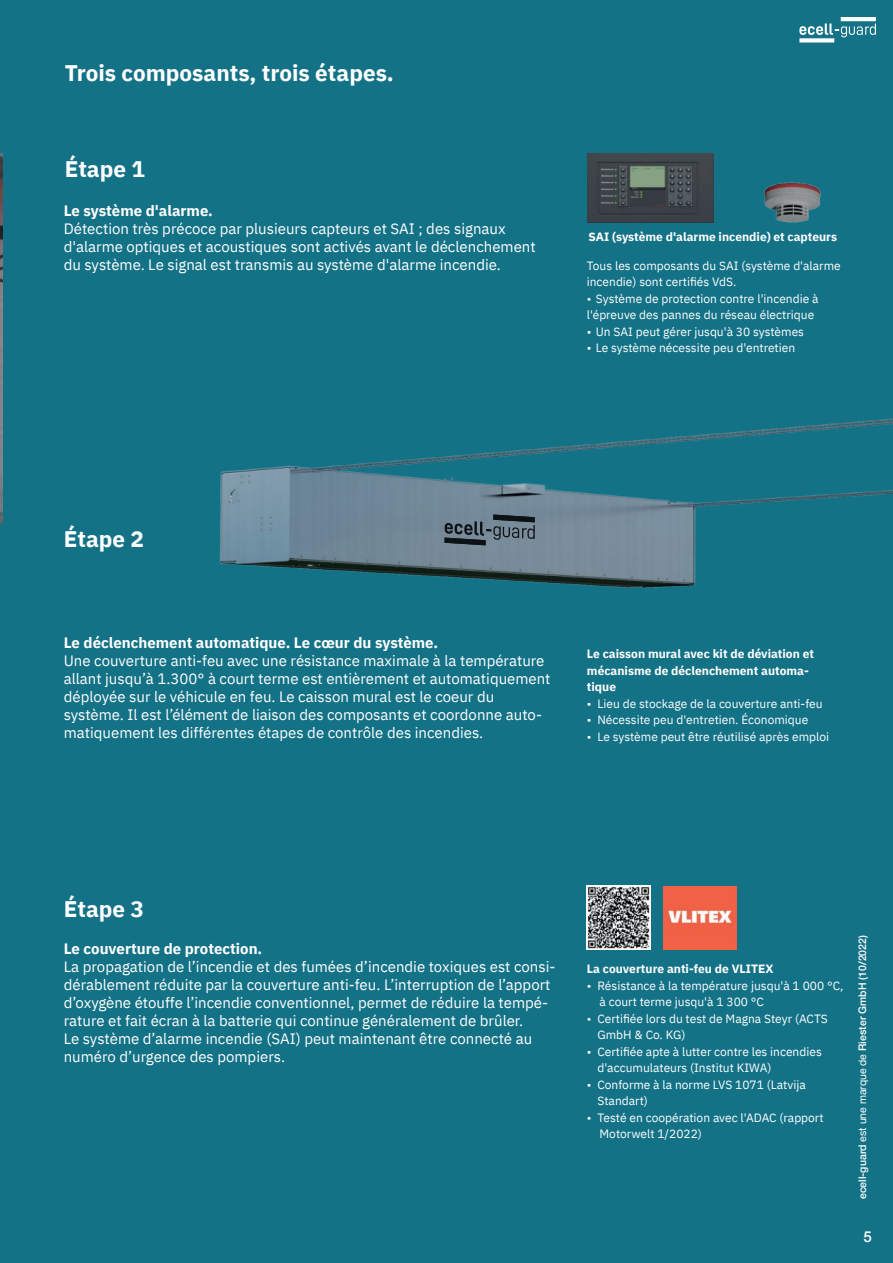
<style>
.page{position:relative;width:893px;height:1263px;background:#147287}
.page>*{position:absolute;margin:0;border:0;box-sizing:border-box;transform-origin:0 0}
.t1{font:700 22.5px "IBM Plex Sans";color:#fff}
.t2{font:15px/18px "IBM Plex Sans";color:#fff}
.t3{font:700 15px "IBM Plex Sans";color:#fff}
.t4{font:500 15px "Helvetica Neue";color:#fff}
.t5{font:12px/16.5px "IBM Plex Sans";color:#fff}
.t6{font:700 12px/16.5px "IBM Plex Sans";color:#fff}
.t7{font:500 10.5px "Helvetica Neue";color:#fff}
.s1{font-weight:400}
</style>
<div class="page">
<img style="left:587px;top:886px;width:64px;height:63px">
<img style="left:663px;top:886px;width:73px;height:63px">
<img style="left:587px;top:153px;width:127px;height:69px">
<img style="left:764px;top:182px;width:57px;height:41px">
<img style="left:219px;top:418px;width:674px;height:170px">
<img style="left:0;top:153px;width:2px;height:370px">
<svg style="left:799px;top:17px;width:77px;height:26px"></svg>
<svg style="left:445px;top:514px;width:90px;height:31px"></svg>
<h1 class="t1" style="left:65px;top:55px;width:331px">Trois composants, trois étapes.</h1>
<h1 class="t1" style="left:65px;top:151px;width:82px">Étape 1</h1>
<p class="t3" style="left:64px;top:199px;width:151px">Le système d'alarme.</p>
<p class="t2" style="left:64px;top:218px;width:473px">Détection très précoce par plusieurs capteurs et SAI ; des signaux d'alarme optiques et acoustiques sont activés avant le déclenchement du système. Le signal est transmis au système d'alarme incendie.</p>
<p class="t6" style="left:588px;top:228px;width:250px">SAI (système d'alarme incendie) et capteurs</p>
<p class="t5" style="left:587px;top:256px;width:255px">Tous les composants du SAI (système d'alarme incendie) sont certifiés VdS.</p>
<p class="t5" style="left:587px;top:289px;width:233px">• Système de protection contre l'incendie à l'épreuve des pannes du réseau électrique</p>
<p class="t5" style="left:587px;top:322px;width:219px">• Un SAI peut gérer jusqu'à 30 systèmes</p>
<p class="t5" style="left:587px;top:339px;width:210px">• Le système nécessite peu d'entretien</p>
<h1 class="t1" style="left:64px;top:521px;width:82px">Étape 2</h1>
<p class="t3" style="left:64px;top:631px;width:376px">Le déclenchement automatique. Le cœur du système.</p>
<p class="t2" style="left:64px;top:650px;width:488px">Une couverture anti-feu avec une résistance maximale à la température allant jusqu’à 1.300° à court terme est entièrement et automatiquement déployée sur le véhicule en feu. Le caisson mural est le coeur du système. Il est l’élément de liaison des composants et coordonne auto&shy;matiquement les différentes étapes de contrôle des incendies.</p>
<p class="t6" style="left:587px;top:645px;width:229px">Le caisson mural avec kit de déviation et mécanisme de déclenchement automa&shy;tique</p>
<p class="t5" style="left:587px;top:694px;width:237px">• Lieu de stockage de la couverture anti-feu</p>
<p class="t5" style="left:587px;top:711px;width:223px">• Nécessite peu d'entretien. Économique</p>
<p class="t5" style="left:587px;top:727px;width:244px">• Le système peut être réutilisé après emploi</p>
<h1 class="t1" style="left:64px;top:891px;width:82px">Étape 3</h1>
<p class="t3" style="left:64px;top:937px;width:200px">Le couverture de protection.</p>
<p class="t2" style="left:64px;top:956px;width:493px">La propagation de l’incendie et des fumées d’incendie toxiques est consi&shy;dérablement réduite par la couverture anti-feu. L’interruption de l’apport d’oxygène étouffe l’incendie conventionnel, permet de réduire la tempé&shy;rature et fait écran à la batterie qui continue généralement de brûler.<br>Le système d’alarme incendie (SAI) peut maintenant être connecté au numéro d’urgence des pompiers.</p>
<p class="t6" style="left:587px;top:960px;width:188px">La couverture anti-feu de VLITEX</p>
<p class="t5" style="left:600px;top:976px;width:245px;text-indent:-13px">• Résistance à la température jusqu'à 1 000 °C, à court terme jusqu'à 1 300 °C</p>
<p class="t5" style="left:597px;top:1009px;width:232px;text-indent:-11px">• Certifiée lors du test de Magna Steyr (ACTS<br>GmbH &amp; Co. KG)</p>
<p class="t5" style="left:597px;top:1042px;width:226px;text-indent:-11px">• Certifiée apte à lutter contre les incendies d'accumulateurs (Institut KIWA)</p>
<p class="t5" style="left:597px;top:1075px;width:210px;text-indent:-11px">• Conforme à la norme LVS 1071 (Latvija<br>Standart)</p>
<p class="t5" style="left:600px;top:1108px;width:226px;text-indent:-13px">• Testé en coopération avec l'ADAC (rapport<br>Motorwelt 1/2022)</p>
<p class="t7" style="left:854px;top:1199px;width:266px;rotate:-90deg">ecell-guard <span class="s1">est une marque de</span> Riester GmbH (10/2022)</p>
<p class="t4" style="left:863px;top:1224px;width:10px">5</p>
</div>
